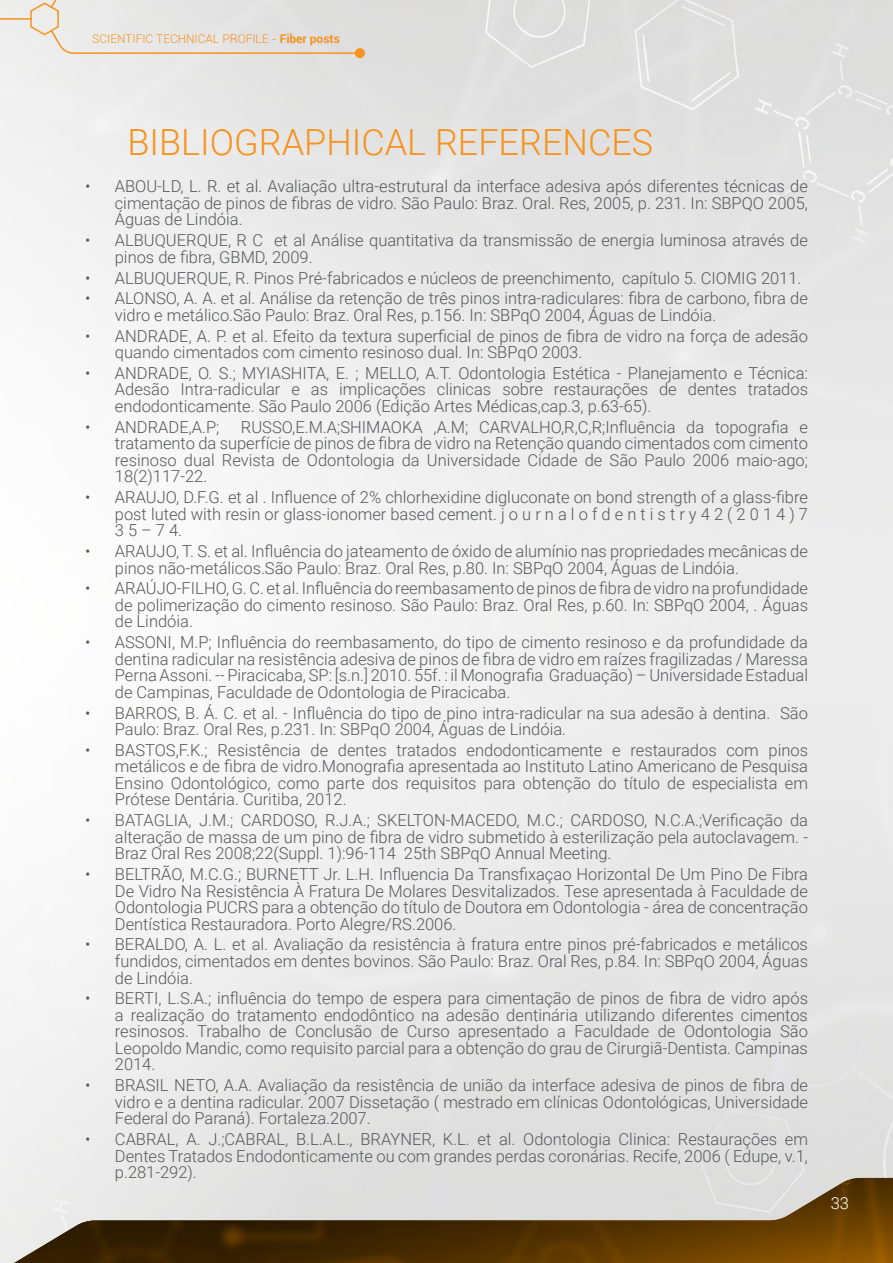
<style>
.page{position:relative;width:893px;height:1263px;background:#fff}
.page>*{position:absolute;margin:0;border:0;box-sizing:border-box;transform-origin:0 0}
.t1{font:300 36px "Roboto";color:#f7931d}
.t2{font:300 16.5px/16.5px "Roboto";color:#57585a;text-align:justify}
.t3{font:300 16.5px "Roboto";color:#fff}
.t4{font:300 12px "Roboto";color:#f7931d}
.s1{font-weight:700}
</style>
<div class="page">
<hr style="left:0;top:18px;width:31px;height:2px;background:#f7931d">
<div style="left:355px;top:48px;width:10px;height:10px;background:#f7931d;border-radius:50%"></div>
<svg style="left:29px;top:0;width:327px;height:55px;background:#e5e2dd"></svg>
<img style="left:0;top:1178px;width:893px;height:85px">
<p class="t4" style="left:92px;top:30px;width:249px">SCIENTIFIC TECHNICAL PROFILE - <span class="s1">Fiber posts</span></p>
<h1 class="t1" style="left:128px;top:117px;width:527px">BIBLIOGRAPHICAL REFERENCES</h1>
<p class="t2" style="left:115px;top:178px;width:695px;text-indent:-30px">• ABOU-LD, L. R. et al. Avaliação ultra-estrutural da interface adesiva após diferentes técnicas de cimentação de pinos de fibras de vidro. São Paulo: Braz. Oral. Res, 2005, p. 231. In: SBPQO 2005, Águas de Lindóia.</p>
<p class="t2" style="left:115px;top:231px;width:695px;text-indent:-30px">• ALBUQUERQUE, R C et al Análise quantitativa da transmissão de energia luminosa através de pinos de fibra, GBMD, 2009.</p>
<p class="t2" style="left:85px;top:269px;width:718px">• ALBUQUERQUE, R. Pinos Pré-fabricados e núcleos de preenchimento, capítulo 5. CIOMIG 2011.</p>
<p class="t2" style="left:115px;top:290px;width:695px;text-indent:-30px">• ALONSO, A. A. et al. Análise da retenção de três pinos intra-radiculares: fibra de carbono, fibra de vidro e metálico.São Paulo: Braz. Oral Res, p.156. In: SBPqO 2004, Águas de Lindóia.</p>
<p class="t2" style="left:115px;top:327px;width:695px;text-indent:-30px">• ANDRADE, A. P. et al. Efeito da textura superficial de pinos de fibra de vidro na força de adesão quando cimentados com cimento resinoso dual. In: SBPqO 2003.</p>
<p class="t2" style="left:115px;top:364px;width:695px;text-indent:-30px">• ANDRADE, O. S.; MYIASHITA, E. ; MELLO, A.T. Odontologia Estética - Planejamento e Técnica:<br>Adesão Intra-radicular e as implicações clinicas sobre restaurações de dentes tratados endodonticamente. São Paulo 2006 (Edição Artes Médicas,cap.3, p.63-65).</p>
<p class="t2" style="left:85px;top:418px;width:136px">• ANDRADE,A.P;</p>
<p class="t2" style="left:115px;top:418px;width:695px;text-indent:126px">RUSSO,E.M.A;SHIMAOKA ,A.M; CARVALHO,R,C,R;Influência da topografia e tratamento da superfície de pinos de fibra de vidro na Retenção quando cimentados com cimento resinoso dual Revista de Odontologia da Universidade Cidade de São Paulo 2006 maio-ago; 18(2)117-22.</p>
<p class="t2" style="left:115px;top:488px;width:695px;text-indent:-30px">• ARAUJO, D.F.G. et al . Influence of 2% chlorhexidine digluconate on bond strength of a glass-fibre post luted with resin or glass-ionomer based cement. j o u r n a l o f d e n t i s t r y 4 2 ( 2 0 1 4 ) 7<br>3 5 – 7 4.</p>
<p class="t2" style="left:115px;top:542px;width:695px;text-indent:-30px">• ARAUJO, T. S. et al. Influência do jateamento de óxido de alumínio nas propriedades mecânicas de pinos não-metálicos.São Paulo: Braz. Oral Res, p.80. In: SBPqO 2004, Águas de Lindóia.</p>
<p class="t2" style="left:115px;top:580px;width:695px;text-indent:-30px">• ARAÚJO-FILHO,G.C. et al. Influência do reembasamento de pinos de fibra de vidro na profundidade de polimerização do cimento resinoso. São Paulo: Braz. Oral Res, p.60. In: SBPqO 2004, . Águas de Lindóia.</p>
<p class="t2" style="left:115px;top:633px;width:695px;text-indent:-30px">• ASSONI, M.P; Influência do reembasamento, do tipo de cimento resinoso e da profundidade da dentina radicular na resistência adesiva de pinos de fibra de vidro em raízes fragilizadas / Maressa Perna Assoni. -- Piracicaba, SP: [s.n.] 2010. 55f. : il Monografia Graduação) – Universidade Estadual de Campinas, Faculdade de Odontologia de Piracicaba.</p>
<p class="t2" style="left:115px;top:704px;width:695px;text-indent:-30px">• BARROS, B. Á. C. et al. - Influência do tipo de pino intra-radicular na sua adesão à dentina. São<br>Paulo: Braz. Oral Res, p.231. In: SBPqO 2004, Águas de Lindóia.</p>
<p class="t2" style="left:115px;top:741px;width:695px;text-indent:-30px">• BASTOS,F.K.; Resistência de dentes tratados endodonticamente e restaurados com pinos metálicos e de fibra de vidro.Monografia apresentada ao Instituto Latino Americano de Pesquisa Ensino Odontológico, como parte dos requisitos para obtenção do título de especialista em Prótese Dentária. Curitiba, 2012.</p>
<p class="t2" style="left:115px;top:811px;width:695px;text-indent:-30px">• BATAGLIA, J.M.; CARDOSO, R.J.A.; SKELTON-MACEDO, M.C.; CARDOSO, N.C.A.;Verificação da alteração de massa de um pino de fibra de vidro submetido à esterilização pela autoclavagem. - Braz Oral Res 2008;22(Suppl. 1):96-114 25th SBPqO Annual Meeting.</p>
<p class="t2" style="left:115px;top:865px;width:695px;text-indent:-30px">• BELTRÃO, M.C.G.; BURNETT Jr. L.H. Influencia Da Transfixaçao Horizontal De Um Pino De Fibra De Vidro Na Resistência À Fratura De Molares Desvitalizados. Tese apresentada à Faculdade de Odontologia PUCRS para a obtenção do título de Doutora em Odontologia - área de concentração Dentística Restauradora. Porto Alegre/RS.2006.</p>
<p class="t2" style="left:115px;top:936px;width:695px;text-indent:-30px">• BERALDO, A. L. et al. Avaliação da resistência à fratura entre pinos pré-fabricados e metálicos fundidos, cimentados em dentes bovinos. São Paulo: Braz. Oral Res, p.84. In: SBPqO 2004, Águas de Lindóia.</p>
<p class="t2" style="left:115px;top:989px;width:695px;text-indent:-30px">• BERTI, L.S.A.; influência do tempo de espera para cimentação de pinos de fibra de vidro após a realização do tratamento endodôntico na adesão dentinária utilizando diferentes cimentos resinosos. Trabalho de Conclusão de Curso apresentado a Faculdade de Odontologia São Leopoldo Mandic, como requisito parcial para a obtenção do grau de Cirurgiã-Dentista. Campinas 2014.</p>
<p class="t2" style="left:115px;top:1076px;width:695px;text-indent:-30px">• BRASIL NETO, A.A. Avaliação da resistência de união da interface adesiva de pinos de fibra de vidro e a dentina radicular. 2007 Dissetação ( mestrado em clínicas Odontológicas, Universidade Federal do Paraná). Fortaleza.2007.</p>
<p class="t2" style="left:115px;top:1130px;width:695px;text-indent:-30px">• CABRAL, A. J.;CABRAL, B.L.A.L., BRAYNER, K.L. et al. Odontologia Clinica: Restaurações em Dentes Tratados Endodonticamente ou com grandes perdas coronárias. Recife, 2006 ( Edupe, v.1, p.281-292).</p>
<p class="t3" style="left:831px;top:1192px;width:20px">33</p>
</div>
